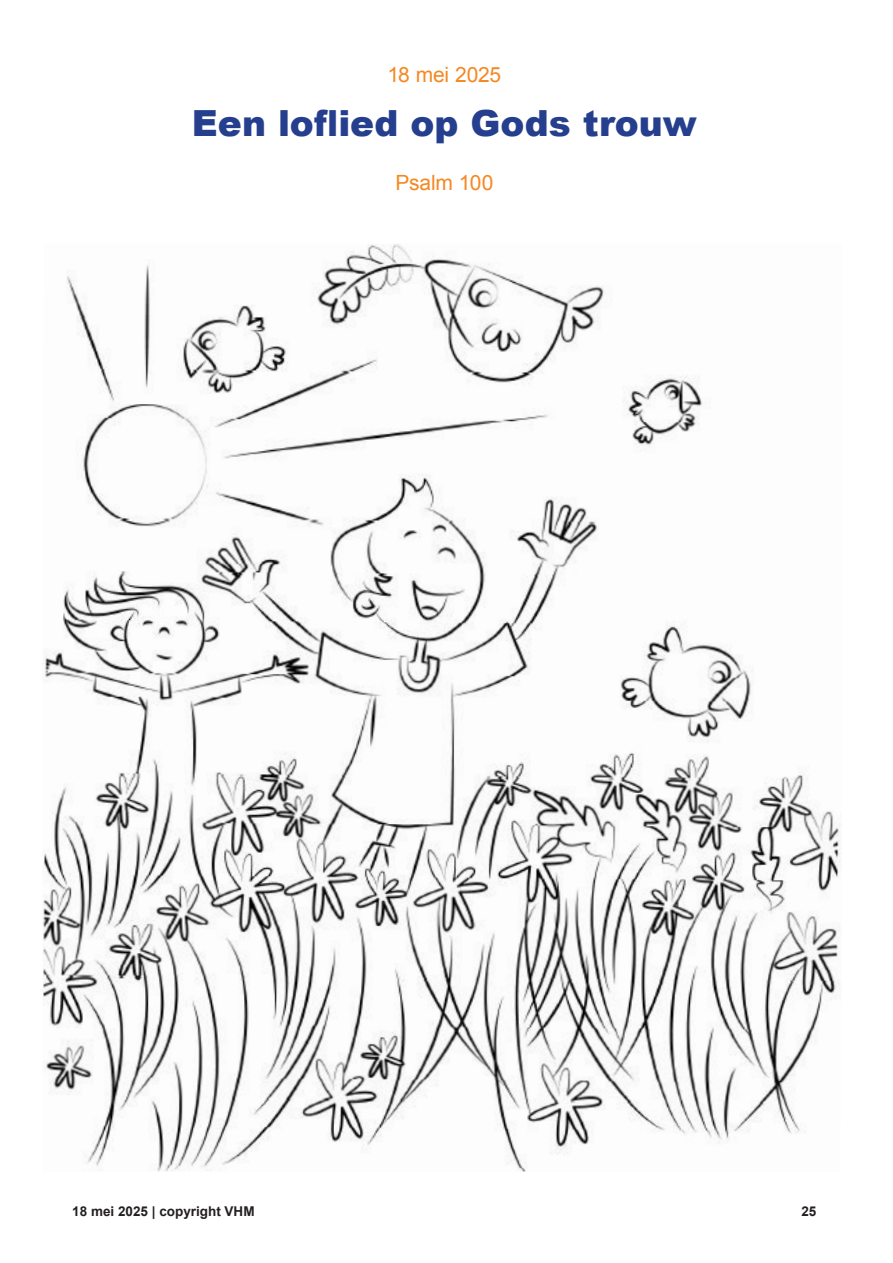
<style>
.page{position:relative;width:893px;height:1263px;background:#fff}
.page>*{position:absolute;margin:0;border:0;box-sizing:border-box;transform-origin:0 0}
.hoofdstukopening_titel{font:900 36px "Arial";color:#253f8e}
.hoofdstukopening_datum{font:21px "Arial";letter-spacing:-.005em;color:#f58822}
.t1{font:700 13.5px "Arial";color:#231f20}
</style>
<div class="page">
<img style="left:43px;top:244px;width:798px;height:927px">
<p class="hoofdstukopening_datum" style="left:387px;top:61px;width:115px">18 mei 2025</p>
<p class="hoofdstukopening_titel" style="left:192px;top:97px;width:506px">Een loflied op Gods trouw</p>
<p class="hoofdstukopening_datum" style="left:395px;top:169px;width:100px">Psalm 100</p>
<p class="t1" style="left:72px;top:1202px;width:184px">18 mei 2025 | copyright VHM</p>
<p class="t1" style="left:801px;top:1202px;width:17px">25</p>
</div>
